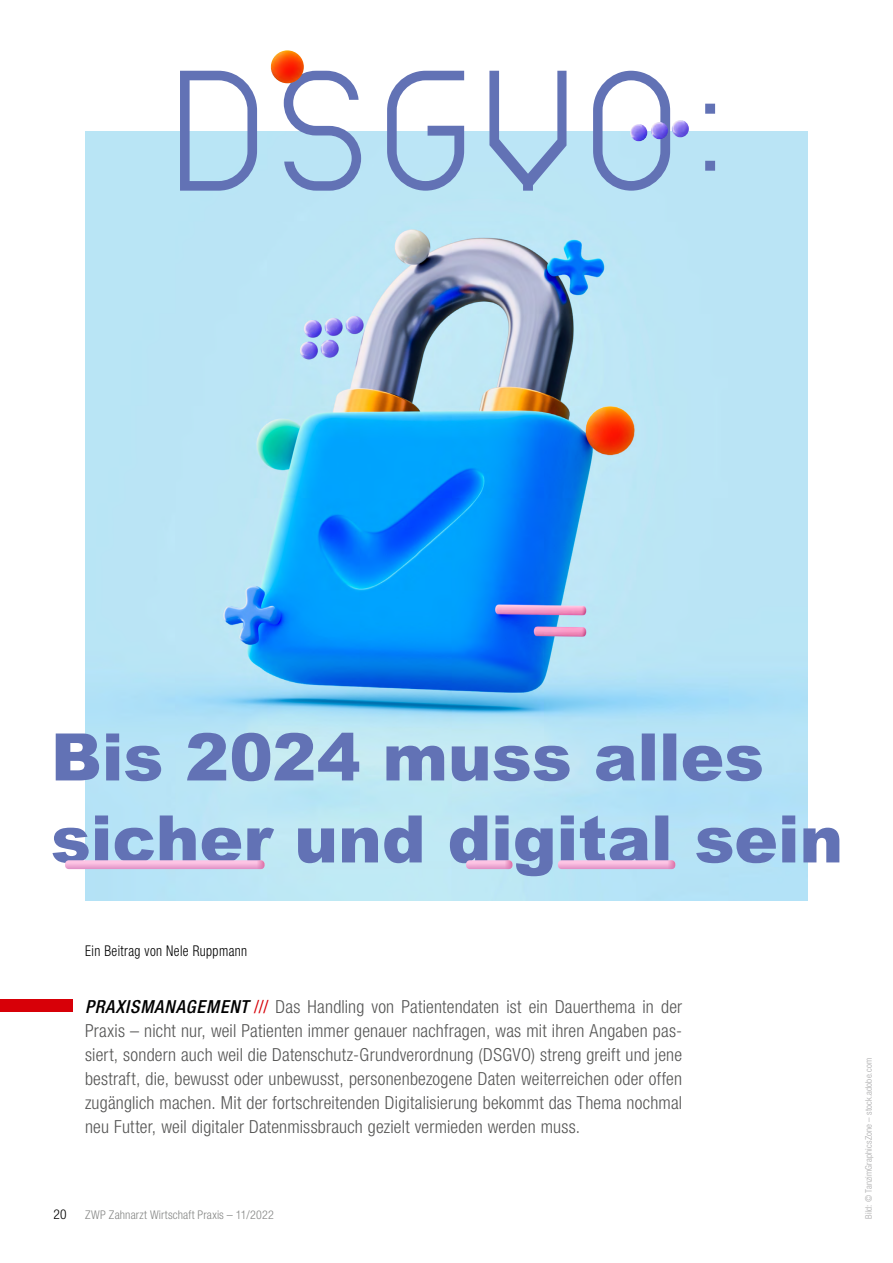
<style>
.page{position:relative;width:893px;height:1263px;background:#fff}
.page>*{position:absolute;margin:0;border:0;box-sizing:border-box;transform-origin:0 0}
.t1{font:300 condensed 18px/24px "Helvetica Neue LT Std";letter-spacing:.01em;color:#565655;text-align:justify}
.t2{font:300 condensed 14.85px "Helvetica Neue LT Std";letter-spacing:.03em;color:#000;scale:.91 1}
.t3{font:300 condensed 13.5px "Helvetica Neue";color:#000}
.t4{font:300 condensed 12px "Helvetica Neue LT Std";letter-spacing:.015em;color:#868786}
.t5{font:300 condensed 9px "Helvetica Neue LT Std";letter-spacing:.02em;color:#a7a7a8}
.s1{font-weight:500;font-style:italic;color:#000}
.s2{font-weight:400;color:#d70008}
</style>
<div class="page">
<img style="left:85px;top:131px;width:723px;height:769px">
<svg style="left:53px;top:815px;width:786px;height:61px;background:#9bbadd"></svg>
<svg style="left:180px;top:71px;width:535px;height:120px"></svg>
<div style="left:0;top:999px;width:72px;height:13px;background:#d70008"></div>
<img style="left:271px;top:50px;width:33px;height:33px;border-radius:16px">
<img style="left:630px;top:124px;width:17px;height:17px;border-radius:9px">
<img style="left:651px;top:122px;width:17px;height:17px;border-radius:9px">
<img style="left:672px;top:120px;width:17px;height:17px;border-radius:9px">
<svg style="left:476px;top:860px;width:199px;height:9px"></svg>
<svg style="left:313px;top:860px;width:199px;height:9px"></svg>
<svg style="left:65px;top:860px;width:199px;height:9px;background:#efb0d8"></svg>
<svg style="left:558px;top:860px;width:117px;height:9px"></svg>
<svg style="left:466px;top:860px;width:46px;height:9px"></svg>
<svg style="left:56px;top:733px;width:706px;height:48px;background:#93b0d6"></svg>
<p class="t2" style="left:85px;top:942px;width:180px">Ein Beitrag von Nele Ruppmann</p>
<p class="t1" style="left:85px;top:994px;width:599px"><span class="s1">PRAXISMANAGEMENT</span> <span class="s2">///</span> Das Handling von Patientendaten ist ein Dauerthema in der Praxis – nicht nur, weil Patienten immer genauer nachfragen, was mit ihren Angaben pas&shy;siert, sondern auch weil die Datenschutz-Grundverordnung (DSGVO) streng greift und jene bestraft, die, bewusst oder unbewusst, personenbezogene Daten weiterreichen oder offen zugänglich machen. Mit der fortschreitenden Digitalisierung bekommt das Thema nochmal neu Futter, weil digitaler Datenmissbrauch gezielt vermieden werden muss.</p>
<p class="t3" style="left:54px;top:1206px;width:14px">20</p>
<p class="t4" style="left:85px;top:1208px;width:190px">ZWP Zahnarzt Wirtschaft Praxis – 11/2022</p>
<p class="t5" style="left:863px;top:1219px;width:162px;rotate:-90deg">Bild: © TanzimGraphicsZone – stock.adobe.com</p>
</div>
